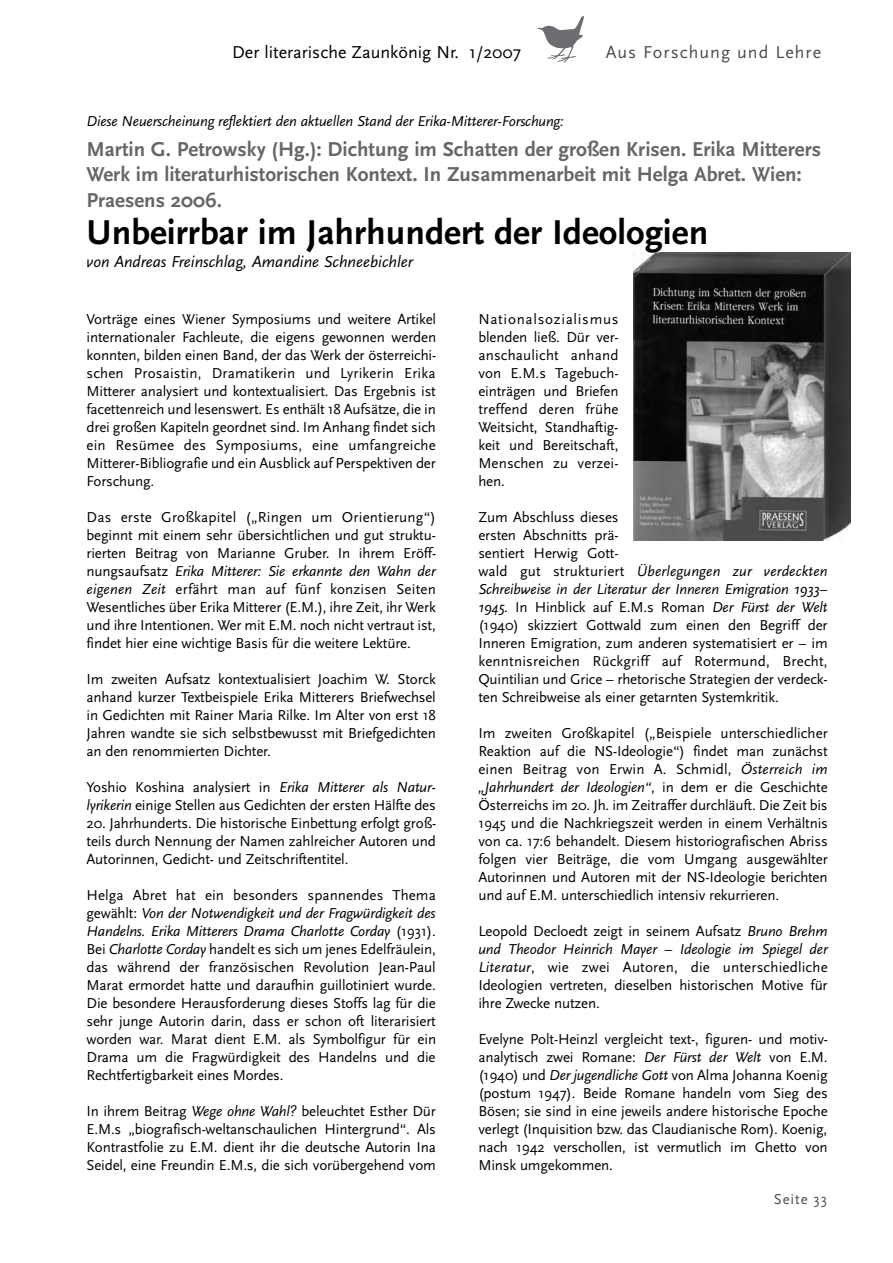
<style>
.page{position:relative;width:893px;height:1263px;background:#fff}
.page>*{position:absolute;margin:0;border:0;box-sizing:border-box;transform-origin:0 0}
.t1{font:700 36px "Scala Sans";color:#000}
.t2{font:700 21px/25.5px "Scala Sans";color:#666}
.t3{font:18px "Scala Sans";color:#000}
.t4{font:18px "Scala Sans";letter-spacing:.055em;color:#4d4d4d}
.t5{font:italic 16.5px "Scala Sans";color:#000}
.t6{font:15px/18px "Scala Sans";letter-spacing:-.01em;color:#000;text-align:justify}
.t7{font:italic 15px "Scala Sans";letter-spacing:-.01em;color:#000}
.t8{font:15px "Scala Sans";letter-spacing:.055em;color:#4d4d4d}
.s1{font-style:italic}
</style>
<div class="page">
<svg style="left:537px;top:16px;width:47px;height:47px"></svg>
<img style="left:634px;top:252px;width:216px;height:288px">
<p class="t3" style="left:232px;top:41px;width:291px">Der literarische Zaunkönig Nr. 1/2007</p>
<p class="t4" style="left:606px;top:41px;width:217px">Aus Forschung und Lehre</p>
<p class="t7" style="left:87px;top:112px;width:479px">Diese Neuerscheinung reflektiert den aktuellen Stand der Erika-Mitterer-Forschung:</p>
<h2 class="t2" style="left:87px;top:136px;width:736px">Martin G. Petrowsky (Hg.): Dichtung im Schatten der großen Krisen. Erika Mitterers<br>Werk im literaturhistorischen Kontext. In Zusammenarbeit mit Helga Abret. Wien:<br>Praesens 2006.</h2>
<h1 class="t1" style="left:87px;top:211px;width:623px">Unbeirrbar im Jahrhundert der Ideologien</h1>
<p class="t5" style="left:87px;top:251px;width:328px">von Andreas Freinschlag, Amandine Schneebichler</p>
<p class="t6" style="left:87px;top:310px;width:351px">Vorträge eines Wiener Symposiums und weitere Artikel internationaler Fachleute, die eigens gewonnen werden konnten, bilden einen Band, der das Werk der österreichi&shy;schen Prosaistin, Dramatikerin und Lyrikerin Erika Mitterer analysiert und kontextualisiert. Das Ergebnis ist facettenreich und lesenswert. Es enthält 18 Aufsätze, die in drei großen Kapiteln geordnet sind. Im Anhang findet sich ein Resümee des Symposiums, eine umfangreiche Mitterer-Bibliografie und ein Ausblick auf Perspektiven der Forschung.</p>
<p class="t6" style="left:87px;top:508px;width:351px">Das erste Großkapitel („Ringen um Orientierung“) beginnt mit einem sehr übersichtlichen und gut struktu&shy;rierten Beitrag von Marianne Gruber. In ihrem Eröff&shy;nungsaufsatz <span class="s1">Erika Mitterer: Sie erkannte den Wahn der eigenen Zeit</span> erfährt man auf fünf konzisen Seiten Wesentliches über Erika Mitterer (E.M.), ihre Zeit, ihr Werk und ihre Intentionen. Wer mit E.M. noch nicht vertraut ist, findet hier eine wichtige Basis für die weitere Lektüre.</p>
<p class="t6" style="left:87px;top:670px;width:351px">Im zweiten Aufsatz kontextualisiert Joachim W. Storck anhand kurzer Textbeispiele Erika Mitterers Briefwechsel in Gedichten mit Rainer Maria Rilke. Im Alter von erst 18<br>Jahren wandte sie sich selbstbewusst mit Briefgedichten an den renommierten Dichter.</p>
<p class="t6" style="left:87px;top:778px;width:351px">Yoshio Koshina analysiert in <span class="s1">Erika Mitterer als Natur&shy;lyrikerin</span> einige Stellen aus Gedichten der ersten Hälfte des</p>
<p class="t6" style="left:87px;top:814px;width:351px">20. Jahrhunderts. Die historische Einbettung erfolgt groß&shy;teils durch Nennung der Namen zahlreicher Autoren und Autorinnen, Gedicht- und Zeitschriftentitel.</p>
<p class="t6" style="left:87px;top:886px;width:351px">Helga Abret hat ein besonders spannendes Thema gewählt: <span class="s1">Von der Notwendigkeit und der Fragwürdigkeit des Handelns. Erika Mitterers Drama Charlotte Corday</span> (1931).<br>Bei <span class="s1">Charlotte Corday</span> handelt es sich um jenes Edelfräulein, das während der französischen Revolution Jean-Paul Marat ermordet hatte und daraufhin guillotiniert wurde.<br>Die besondere Herausforderung dieses Stoffs lag für die sehr junge Autorin darin, dass er schon oft literarisiert worden war. Marat dient E.M. als Symbolfigur für ein Drama um die Fragwürdigkeit des Handelns und die Rechtfertigbarkeit eines Mordes.</p>
<p class="t6" style="left:87px;top:1102px;width:351px">In ihrem Beitrag <span class="s1">Wege ohne Wahl?</span> beleuchtet Esther Dür E.M.s „biografisch-weltanschaulichen Hintergrund“. Als Kontrastfolie zu E.M. dient ihr die deutsche Autorin Ina Seidel, eine Freundin E.M.s, die sich vorübergehend vom</p>
<p class="t6" style="left:478px;top:310px;width:142px">Nationalsozialismus blenden ließ. Dür ver&shy;anschaulicht anhand von E.M.s Tagebuch&shy;einträgen und Briefen treffend deren frühe Weitsicht, Standhaftig&shy;keit und Bereitschaft, Menschen zu verzei&shy;hen.</p>
<p class="t6" style="left:478px;top:508px;width:351px;text-align:left">Zum Abschluss dieses<br>ersten Abschnitts prä-<br>sentiert Herwig Gott-<br>wald gut strukturiert <span class="s1">Überlegungen zur verdeckten Schreibweise in der Literatur der Inneren Emigration 1933– 1945</span>. In Hinblick auf E.M.s Roman <span class="s1">Der Fürst der Welt </span>(1940) skizziert Gottwald zum einen den Begriff der Inneren Emigration, zum anderen systematisiert er – im kenntnisreichen Rückgriff auf Rotermund, Brecht, Quintilian und Grice – rhetorische Strategien der verdeck&shy;ten Schreibweise als einer getarnten Systemkritik.</p>
<p class="t6" style="left:478px;top:724px;width:351px">Im zweiten Großkapitel („Beispiele unterschiedlicher Reaktion auf die NS-Ideologie“) findet man zunächst einen Beitrag von Erwin A. Schmidl, <span class="s1">Österreich im „Jahrhundert der Ideologien“</span>, in dem er die Geschichte Österreichs im 20. Jh. im Zeitraffer durchläuft. Die Zeit bis 1945 und die Nachkriegszeit werden in einem Verhältnis von ca. 17:6 behandelt. Diesem historiografischen Abriss folgen vier Beiträge, die vom Umgang ausgewählter Autorinnen und Autoren mit der NS-Ideologie berichten und auf E.M. unterschiedlich intensiv rekurrieren.</p>
<p class="t6" style="left:478px;top:922px;width:351px">Leopold Decloedt zeigt in seinem Aufsatz <span class="s1">Bruno Brehm und Theodor Heinrich Mayer – Ideologie im Spiegel der Literatur</span>, wie zwei Autoren, die unterschiedliche Ideologien vertreten, dieselben historischen Motive für ihre Zwecke nutzen.</p>
<p class="t6" style="left:478px;top:1030px;width:351px">Evelyne Polt-Heinzl vergleicht text-, figuren- und motiv&shy;analytisch zwei Romane: <span class="s1">Der Fürst der Welt</span> von E.M. (1940) und <span class="s1">Der jugendliche Gott</span> von Alma Johanna Koenig (postum 1947). Beide Romane handeln vom Sieg des Bösen; sie sind in eine jeweils andere historische Epoche verlegt (Inquisition bzw. das Claudianische Rom). Koenig, nach 1942 verschollen, ist vermutlich im Ghetto von Minsk umgekommen.</p>
<p class="t8" style="left:774px;top:1190px;width:55px">Seite 33</p>
</div>
